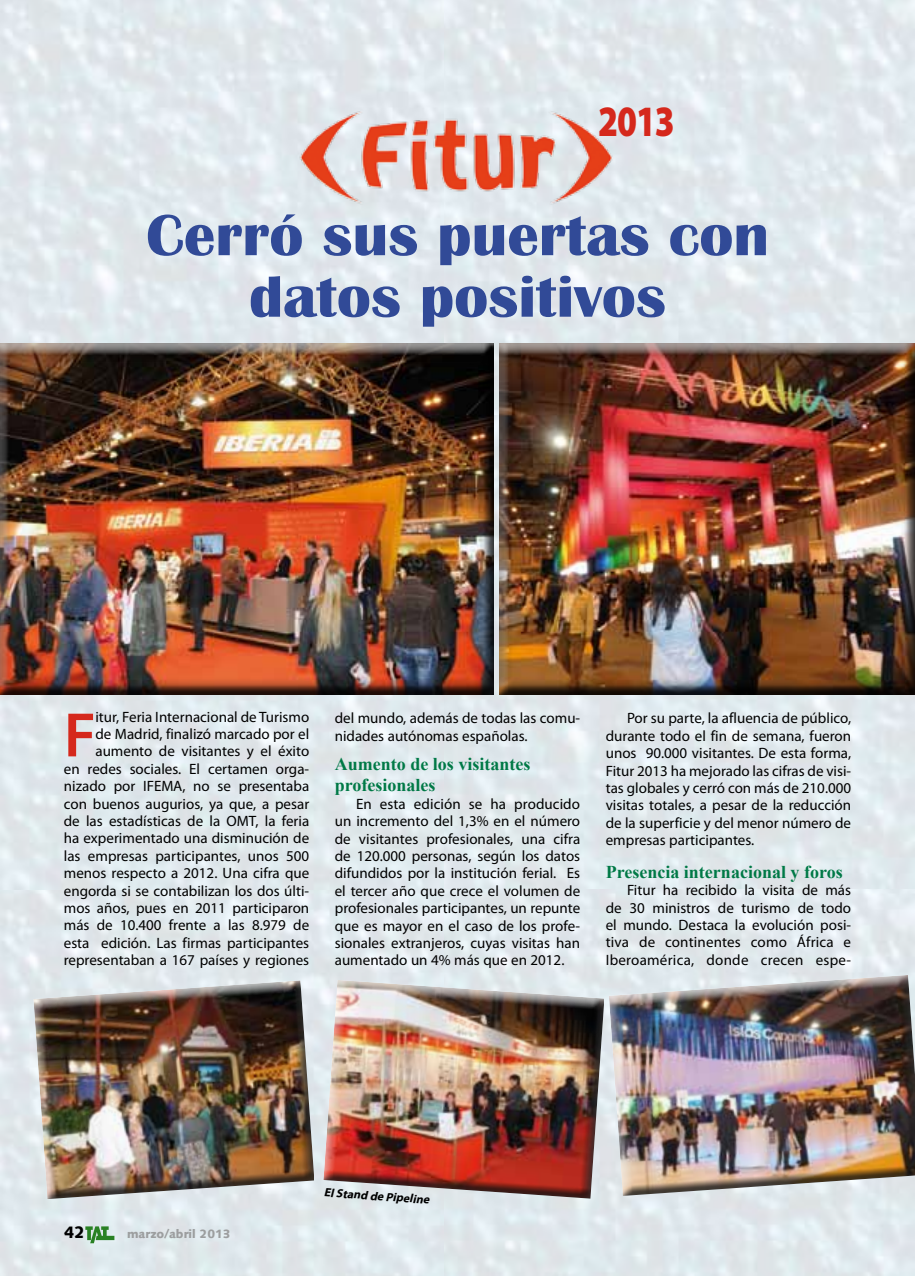
<style>
.page{position:relative;width:915px;height:1276px;background:#fff}
.page>*{position:absolute;margin:0;border:0;box-sizing:border-box;transform-origin:0 0}
.t1{font:600 63.3px "Myriad Pro";color:#d5281c}
.t2{font:700 60px/61.5px "Britannic";color:#314a97;text-align:center;scale:1.05 1}
.t3{font:900 43.5px "Myriad Pro";color:#d5281c;scale:.8 1}
.t4{font:700 18px/21px "Times New Roman";color:#007946}
.t5{font:900 16.5px "Syntax";color:#000}
.t6{font:15px/17.4px "Myriad Pro";color:#000;text-align:justify}
.t7{font:italic 700 12px "Myriad Pro";color:#000}
.t8{font:900 12px "Syntax";color:#9c9e9f}
</style>
<div class="page">
<img style="left:32px;top:980px;width:283px;height:219px">
<svg style="left:85px;top:1226px;width:29px;height:17px"></svg>
<div style="left:497px;top:343px;width:417px;height:353px;background:#000;opacity:.75"></div>
<div style="left:0;top:343px;width:494px;height:353px;background:#000;opacity:.75"></div>
<img style="left:288px;top:71px;width:425px;height:144px">
<img style="left:322px;top:980px;width:283px;height:219px">
<img style="left:608px;top:975px;width:306px;height:221px">
<h3 class="t3" style="left:598px;top:92px;width:97px">2013</h3>
<h2 class="t2" style="left:146px;top:205px;width:594px">Cerró sus puertas con datos positivos</h2>
<p class="t6" style="left:64px;top:707px;width:247px;text-align:right">itur, Feria Internacional de Turismo<br>de Madrid, finalizó marcado por el aumento de visitantes y el éxito<br>en redes sociales. El certamen orga&shy;nizado por IFEMA, no se presentaba con buenos augurios, ya que, a pesar de las estadísticas de la OMT, la feria ha experimentado una disminución de las empresas participantes, unos 500 menos respecto a 2012. Una cifra que engorda si se contabilizan los dos últi&shy;mos años, pues en 2011 participaron más de 10.400 frente a las 8.979 de esta edición. Las firmas participantes representaban a 167 países y regiones</p>
<p class="t6" style="left:334px;top:709px;width:247px">del mundo, además de todas las comu&shy;nidades autónomas españolas.</p>
<h1 class="t1" style="left:64px;top:695px;width:34px">F</h1>
<p class="t4" style="left:334px;top:753px;width:197px">Aumento de los visitantes profesionales</p>
<p class="t6" style="left:334px;top:795px;width:247px;text-indent:21px">En esta edición se ha producido un incremento del 1,3% en el número de visitantes profesionales, una cifra de 120.000 personas, según los datos difundidos por la institución ferial. Es el tercer año que crece el volumen de profesionales participantes, un repunte que es mayor en el caso de los profe&shy;sionales extranjeros, cuyas visitas han aumentado un 4% más que en 2012.</p>
<p class="t6" style="left:605px;top:709px;width:247px;text-indent:21px">Por su parte, la afluencia de público, durante todo el fin de semana, fueron unos 90.000 visitantes. De esta forma, Fitur 2013 ha mejorado las cifras de visi&shy;tas globales y cerró con más de 210.000 visitas totales, a pesar de la reducción de la superficie y del menor número de empresas participantes.</p>
<p class="t4" style="left:605px;top:861px;width:238px">Presencia internacional y foros</p>
<p class="t6" style="left:605px;top:881px;width:247px;text-indent:21px">Fitur ha recibido la visita de más de 30 ministros de turismo de todo el mundo. Destaca la evolución posi&shy;tiva de continentes como África e Iberoamérica, donde crecen espe-</p>
<p class="t5" style="left:64px;top:1222px;width:22px">42</p>
<p class="t8" style="left:127px;top:1227px;width:105px">marzo/abril 2013</p>
<p class="t7" style="left:324px;top:1184px;width:107px;rotate:4deg">El Stand de Pipeline</p>
</div>
